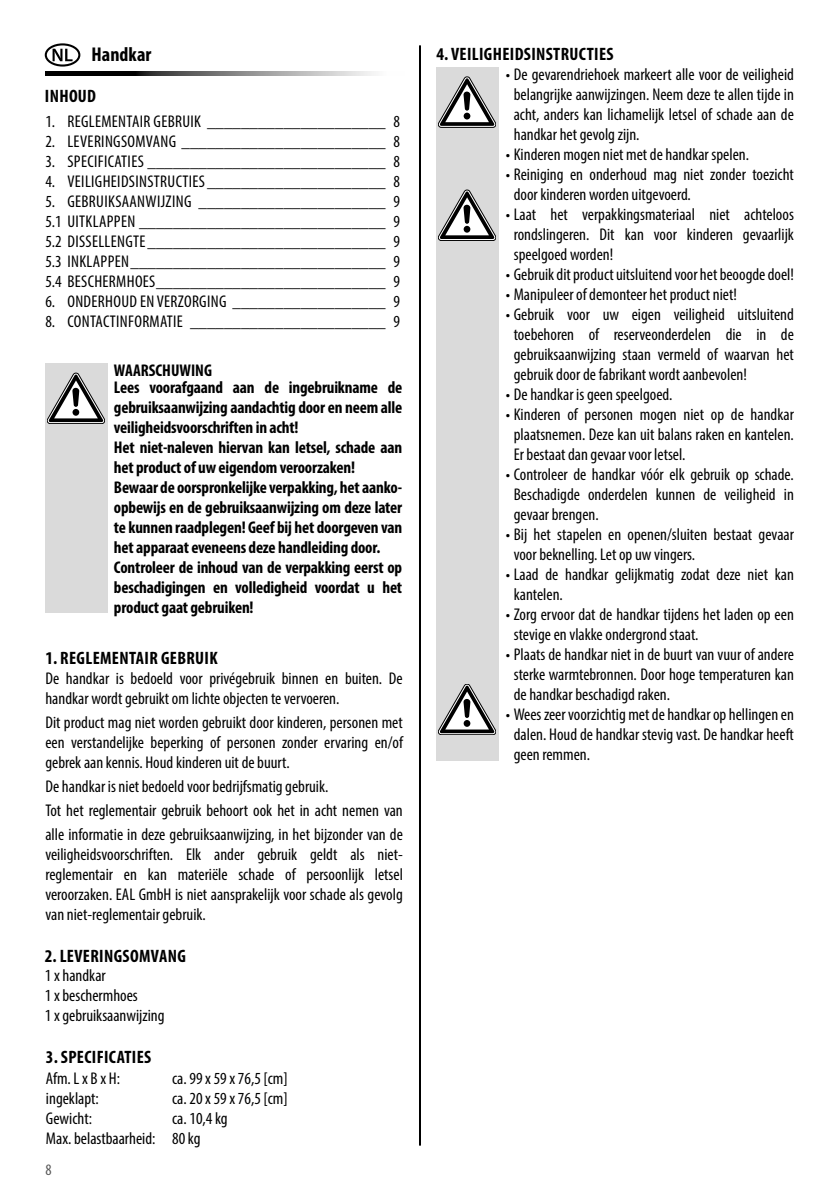
<style>
.page{position:relative;width:840px;height:1191px;background:#fff}
.page>*{position:absolute;margin:0;border:0;box-sizing:border-box;transform-origin:0 0}
.t1{font:700 condensed 20px "Myriad Pro";color:#000}
.t2{font:700 condensed 18px "Myriad Pro";letter-spacing:.02em;color:#000}
.t3{font:condensed 17px/20px "Myriad Pro";color:#000;text-align:justify}
.t4{font:700 condensed 17px/20px "Myriad Pro";letter-spacing:-.01em;color:#000}
.t5{font:condensed 17px "Myriad Pro";letter-spacing:.02em;color:#000}
.t6{font:condensed 16px "Myriad Pro";color:#575757}
</style>
<div class="page">
<hr style="left:419px;top:45px;width:2px;height:1100px;background:#000">
<svg style="left:45px;top:72px;width:329px;height:3px"></svg>
<div style="left:45px;top:363px;width:62px;height:250px;background:#dadada"></div>
<svg style="left:47px;top:373px;width:58px;height:51px"></svg>
<svg style="left:53px;top:49px;width:19px;height:12px"></svg>
<div style="left:45px;top:43px;width:35px;height:24px;border:2px solid #000;border-radius:50%"></div>
<div style="left:435px;top:67px;width:63px;height:693px;background:#dadada"></div>
<svg style="left:438px;top:77px;width:57px;height:50px"></svg>
<svg style="left:438px;top:190px;width:57px;height:51px"></svg>
<svg style="left:438px;top:684px;width:57px;height:51px"></svg>
<p class="t1" style="left:92px;top:42px;width:61px">Handkar</p>
<p class="t2" style="left:45px;top:84px;width:53px">INHOUD</p>
<p class="t5" style="left:45px;top:111px;width:356px">1. REGLEMENTAIR GEBRUIK _____________________ 8</p>
<p class="t5" style="left:45px;top:131px;width:356px">2. LEVERINGSOMVANG ________________________ 8</p>
<p class="t5" style="left:45px;top:151px;width:356px">3. SPECIFICATIES ____________________________ 8</p>
<p class="t5" style="left:45px;top:171px;width:356px">4. VEILIGHEIDSINSTRUCTIES _____________________ 8</p>
<p class="t3" style="left:45px;top:191px;width:356px">5. GEBRUIKSAANWIJZING ______________________ 9<br>5.1 UITKLAPPEN _____________________________ 9<br>5.2 DISSELLENGTE ____________________________ 9<br>5.3 INKLAPPEN ______________________________ 9<br>5.4 BESCHERMHOES ___________________________ 9</p>
<p class="t5" style="left:45px;top:291px;width:356px">6. ONDERHOUD EN VERZORGING __________________ 9</p>
<p class="t5" style="left:45px;top:311px;width:356px">8. CONTACTINFORMATIE _______________________ 9</p>
<p class="t4" style="left:114px;top:362px;width:290px;line-height:17px">WAARSCHUWING<br>Lees voorafgaand aan de ingebruikname de</p>
<p class="t4" style="left:114px;top:397px;width:290px">gebruiksaanwijzing aandachtig door en neem alle veiligheidsvoorschriften in acht!<br>Het niet-naleven hiervan kan letsel, schade aan het product of uw eigendom veroorzaken!<br>Bewaar de oorspronkelijke verpakking, het aanko&shy;opbewijs en de gebruiksaanwijzing om deze later te kunnen raadplegen! Geef bij het doorgeven van het apparaat eveneens deze handleiding door.<br>Controleer de inhoud van de verpakking eerst op beschadigingen en volledigheid voordat u het product gaat gebruiken!</p>
<p class="t2" style="left:45px;top:646px;width:174px">1. REGLEMENTAIR GEBRUIK</p>
<p class="t3" style="left:45px;top:668px;width:359px">De handkar is bedoeld voor privégebruik binnen en buiten. De handkar wordt gebruikt om lichte objecten te vervoeren.</p>
<p class="t3" style="left:45px;top:712px;width:359px">Dit product mag niet worden gebruikt door kinderen, personen met een verstandelijke beperking of personen zonder ervaring en/of gebrek aan kennis. Houd kinderen uit de buurt.</p>
<p class="t3" style="left:45px;top:774px;width:359px;line-height:24px;text-align:left">De handkar is niet bedoeld voor bedrijfsmatig gebruik.<br>Tot het reglementair gebruik behoort ook het in acht nemen van alle informatie in deze gebruiksaanwijzing, in het bijzonder van de</p>
<p class="t3" style="left:45px;top:844px;width:359px">veiligheidsvoorschriften. Elk ander gebruik geldt als niet&shy;reglementair en kan materiële schade of persoonlijk letsel veroorzaken. EAL GmbH is niet aansprakelijk voor schade als gevolg van niet-reglementair gebruik.</p>
<p class="t2" style="left:45px;top:944px;width:142px">2. LEVERINGSOMVANG</p>
<p class="t3" style="left:45px;top:965px;width:121px;text-align:left">1 x handkar<br>1 x beschermhoes<br>1 x gebruiksaanwijzing</p>
<p class="t2" style="left:46px;top:1046px;width:107px">3. SPECIFICATIES</p>
<p class="t3" style="left:46px;top:1068px;width:75px">Afm. L x B x H:</p>
<p class="t3" style="left:172px;top:1068px;width:117px">ca. 99 x 59 x 76,5 [cm]</p>
<p class="t3" style="left:46px;top:1088px;width:54px">ingeklapt:</p>
<p class="t3" style="left:172px;top:1088px;width:117px">ca. 20 x 59 x 76,5 [cm]</p>
<p class="t3" style="left:46px;top:1108px;width:47px">Gewicht:</p>
<p class="t3" style="left:46px;top:1108px;width:183px;text-indent:126px">ca. 10,4 kg<br>Max. belastbaarheid: 80 kg</p>
<p class="t6" style="left:45px;top:1159px;width:8px">8</p>
<p class="t2" style="left:436px;top:42px;width:179px">4. VEILIGHEIDSINSTRUCTIES</p>
<p class="t3" style="left:513px;top:64px;width:281px;text-indent:-8px">• De gevarendriehoek markeert alle voor de veiligheid belangrijke aanwijzingen. Neem deze te allen tijde in acht, anders kan lichamelijk letsel of schade aan de handkar het gevolg zijn.</p>
<p class="t3" style="left:505px;top:144px;width:245px">• Kinderen mogen niet met de handkar spelen.</p>
<p class="t3" style="left:513px;top:164px;width:281px;text-indent:-8px">• Reiniging en onderhoud mag niet zonder toezicht door kinderen worden uitgevoerd.</p>
<p class="t3" style="left:513px;top:204px;width:281px;text-indent:-8px">• Laat het verpakkingsmateriaal niet achteloos rondslingeren. Dit kan voor kinderen gevaarlijk speelgoed worden!</p>
<p class="t3" style="left:505px;top:264px;width:289px">• Gebruik dit product uitsluitend voor het beoogde doel!</p>
<p class="t3" style="left:505px;top:284px;width:232px">• Manipuleer of demonteer het product niet!</p>
<p class="t3" style="left:513px;top:304px;width:281px;text-indent:-8px">• Gebruik voor uw eigen veiligheid uitsluitend toebehoren of reserveonderdelen die in de gebruiksaanwijzing staan vermeld of waarvan het gebruik door de fabrikant wordt aanbevolen!</p>
<p class="t3" style="left:505px;top:384px;width:168px">• De handkar is geen speelgoed.</p>
<p class="t3" style="left:513px;top:404px;width:281px;text-indent:-8px">• Kinderen of personen mogen niet op de handkar plaatsnemen. Deze kan uit balans raken en kantelen.<br>Er bestaat dan gevaar voor letsel.</p>
<p class="t3" style="left:513px;top:464px;width:281px;text-indent:-8px">• Controleer de handkar vóór elk gebruik op schade.<br>Beschadigde onderdelen kunnen de veiligheid in gevaar brengen.</p>
<p class="t3" style="left:513px;top:524px;width:281px;text-indent:-8px">• Bij het stapelen en openen/sluiten bestaat gevaar voor beknelling. Let op uw vingers.</p>
<p class="t3" style="left:513px;top:564px;width:281px;text-indent:-8px">• Laad de handkar gelijkmatig zodat deze niet kan kantelen.</p>
<p class="t3" style="left:513px;top:604px;width:281px;text-indent:-8px">• Zorg ervoor dat de handkar tijdens het laden op een stevige en vlakke ondergrond staat.</p>
<p class="t3" style="left:513px;top:644px;width:281px;text-indent:-8px">• Plaats de handkar niet in de buurt van vuur of andere sterke warmtebronnen. Door hoge temperaturen kan de handkar beschadigd raken.</p>
<p class="t3" style="left:513px;top:704px;width:281px;text-indent:-8px">• Wees zeer voorzichtig met de handkar op hellingen en dalen. Houd de handkar stevig vast. De handkar heeft geen remmen.</p>
</div>
